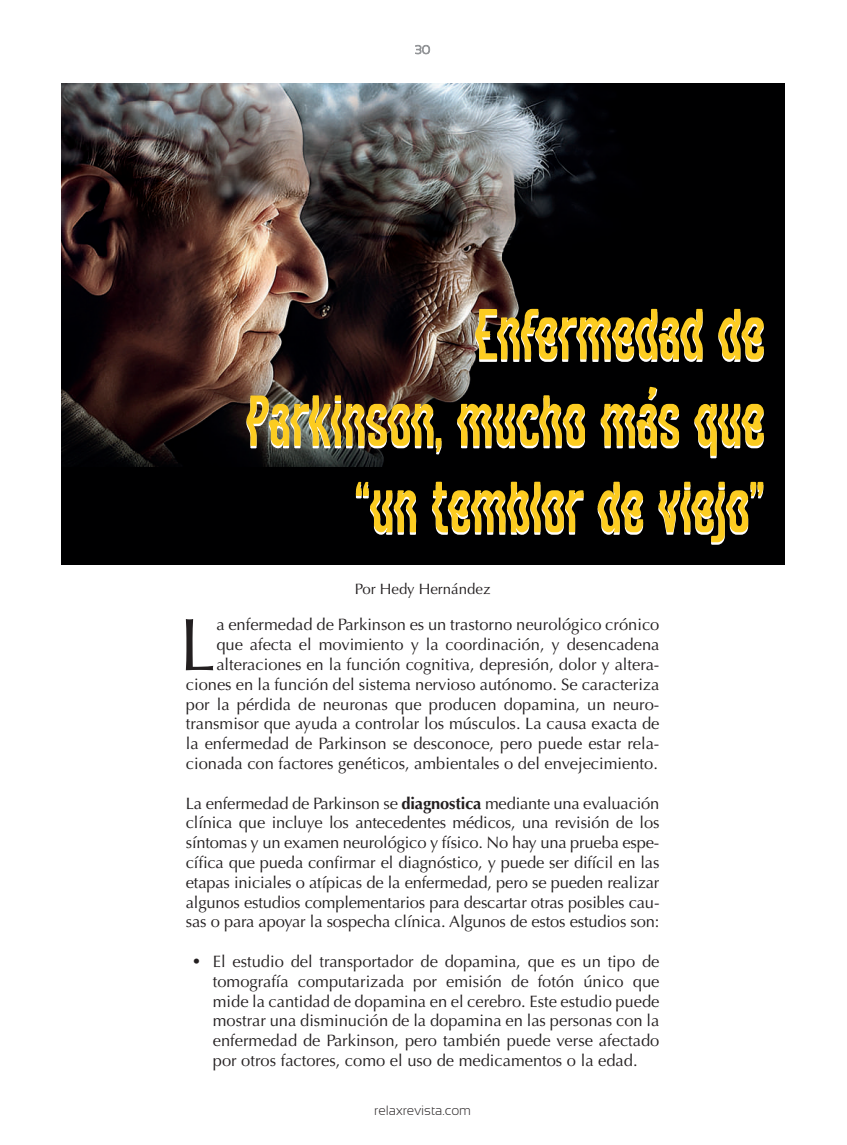
<style>
.page{position:relative;width:847px;height:1145px;background:#fff}
.page>*{position:absolute;margin:0;border:0;box-sizing:border-box;transform-origin:0 0}
.t1{font:74.25px "Optima LT Std";color:#231f20}
.t2{font:72px/86.4px "Morelife";color:#fff;text-align:right}
.t3{font:16.5px/19.8px "Optima LT Std";color:#231f20;text-align:justify}
.t4{font:15px "Optima LT Std";color:#231f20}
.t5{font:300 13.5px "Sansation";color:#231f20}
.s1{font-weight:700}
.s2{font-family:"Times";font-size:18px}
</style>
<div class="page">
<svg style="left:415px;top:45px;width:15px;height:9px"></svg>
<div style="left:61px;top:83px;width:723px;height:481px;background:#000001"></div>
<img style="left:61px;top:83px;width:591px;height:384px">
<svg style="left:648px;top:387px;width:9px;height:13px"></svg>
<h2 class="t2" style="left:246px;top:297px;width:520px">Enfermedad de<br>Parkinson, mucho más que “un temblor de viejo”</h2>
<p class="t4" style="left:355px;top:580px;width:137px">Por Hedy Hernández</p>
<p class="t3" style="left:186px;top:615px;width:475px;text-align:right">a enfermedad de Parkinson es un trastorno neurológico crónico que afecta el movimiento y la coordinación, y desencadena alteraciones en la función cognitiva, depresión, dolor y altera&shy;ciones en la función del sistema nervioso autónomo. Se caracteriza por la pérdida de neuronas que producen dopamina, un neuro&shy;transmisor que ayuda a controlar los músculos. La causa exacta de la enfermedad de Parkinson se desconoce, pero puede estar rela&shy;cionada con factores genéticos, ambientales o del envejecimiento.</p>
<p class="t3" style="left:186px;top:793px;width:475px">La enfermedad de Parkinson se <span class="s1">diagnostica</span> mediante una evaluación clínica que incluye los antecedentes médicos, una revisión de los síntomas y un examen neurológico y físico. No hay una prueba espe&shy;cífica que pueda confirmar el diagnóstico, y puede ser difícil en las etapas iniciales o atípicas de la enfermedad, pero se pueden realizar algunos estudios complementarios para descartar otras posibles cau&shy;sas o para apoyar la sospecha clínica. Algunos de estos estudios son:</p>
<p class="t3" style="left:213px;top:951px;width:448px;text-indent:-20px"><span class="s2">•</span> El estudio del transportador de dopamina, que es un tipo de tomografía computarizada por emisión de fotón único que mide la cantidad de dopamina en el cerebro. Este estudio puede mostrar una disminución de la dopamina en las personas con la enfermedad de Parkinson, pero también puede verse afectado por otros factores, como el uso de medicamentos o la edad.</p>
<h1 class="t1" style="left:179px;top:601px;width:39px">L</h1>
<p class="t5" style="left:374px;top:1103px;width:98px">relaxrevista.com</p>
</div>
